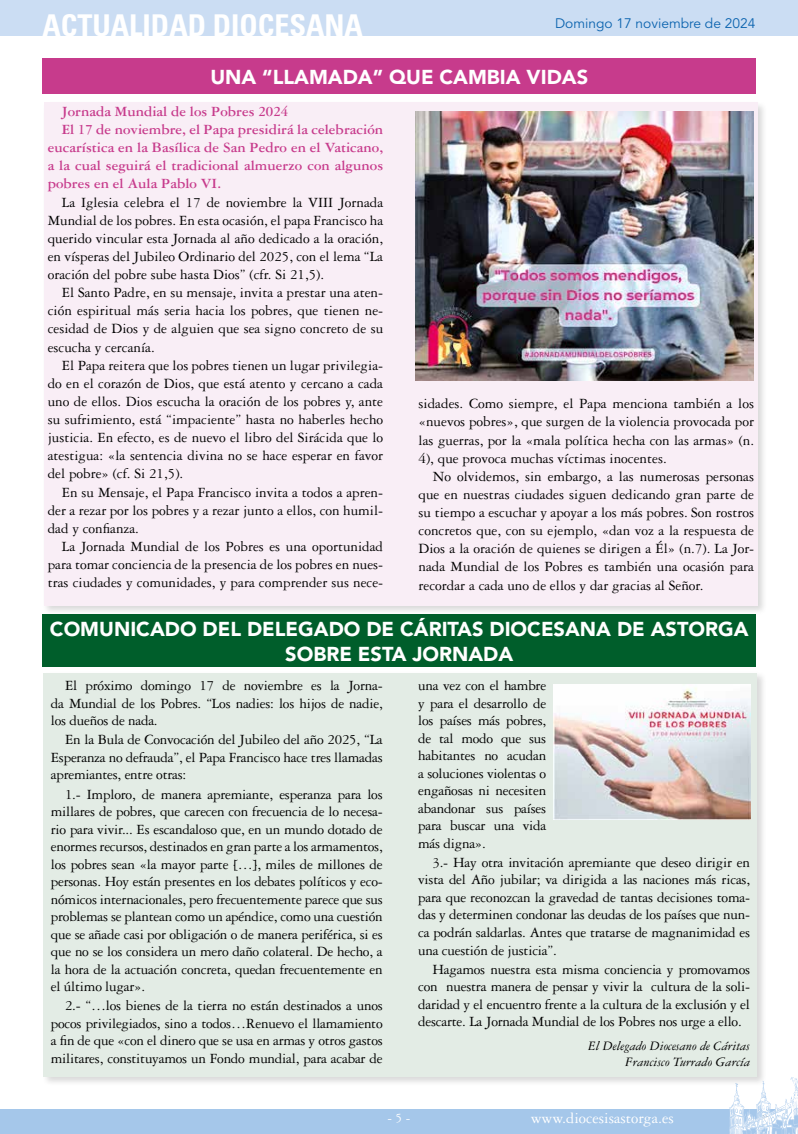
<style>
.page{position:relative;width:798px;height:1134px;background:#fff}
.page>*{position:absolute;margin:0;border:0;box-sizing:border-box;transform-origin:0 0}
.t1{font:700 condensed 30px "Univers LT Std";color:#fff}
.t2{font:900 20px/25px "Avenir LT Std";color:#fff;text-align:center}
.t3{font:16.25px "Garamond 3 LT Std";color:#fff}
.t4{font:15px/17.5px "Garamond 3 LT Std";letter-spacing:-.005em;color:#000;text-align:justify}
.t5{font:700 15px "Garamond 3 LT Std";color:#c73b8c}
.t6{font:italic 13.75px/15.5px "Garamond 3 LT Std";color:#000;text-align:right}
.t7{font:13.75px "Avenir LT Std";color:#0c64af}
.t8{font:13.75px "Garamond 3 LT Std";color:#fff}
</style>
<div class="page">
<div style="left:0;top:1109px;width:797px;height:25px;background:#a5c7ea"></div>
<div style="left:0;top:0;width:797px;height:35px;background:#cbddf3"></div>
<svg style="left:729px;top:1077px;width:68px;height:57px"></svg>
<div style="left:43px;top:58px;width:712px;height:36px;background:#c73b8c"></div>
<div style="left:43px;top:614px;width:712px;height:53px;background:#005e2b"></div>
<div style="left:41px;top:671px;width:725px;height:416px;background:#000;opacity:.15"></div>
<div style="left:44px;top:673px;width:712px;height:404px;background:#e3ece5"></div>
<div style="left:42px;top:100px;width:725px;height:516px;background:#000;opacity:.15"></div>
<div style="left:44px;top:103px;width:713px;height:503px;background:#f9eef6"></div>
<img style="left:415px;top:111px;width:338px;height:269px">
<img style="left:553px;top:685px;width:197px;height:135px">
<h1 class="t1" style="left:43px;top:7px;width:322px">ACTUALIDAD DIOCESANA</h1>
<p class="t7" style="left:555px;top:16px;width:202px">Domingo 17 noviembre de 2024</p>
<h2 class="t2" style="left:210px;top:64px;width:379px">UNA “LLAMADA” QUE CAMBIA VIDAS</h2>
<p class="t5" style="left:62px;top:103px;width:228px">Jornada Mundial de los Pobres 2024</p>
<p class="t5" style="left:62px;top:121px;width:322px">El 17 de noviembre, el Papa presidirá la celebración</p>
<p class="t5" style="left:48px;top:139px;width:337px">eucarística en la Basílica de San Pedro en el Vaticano,</p>
<p class="t5" style="left:48px;top:157px;width:337px">a la cual seguirá el tradicional almuerzo con algunos</p>
<p class="t5" style="left:48px;top:176px;width:175px">pobres en el Aula Pablo VI.</p>
<p class="t4" style="left:48px;top:193px;width:337px;line-height:18.1px;text-indent:14px">La Iglesia celebra el 17 de noviembre la VIII Jornada Mundial de los pobres. En esta ocasión, el papa Francisco ha querido vincular esta Jornada al año dedicado a la oración, en vísperas del Jubileo Ordinario del 2025, con el lema “La oración del pobre sube hasta Dios” (cfr. Si 21,5).</p>
<p class="t4" style="left:48px;top:284px;width:337px;line-height:18.1px;text-indent:14px">El Santo Padre, en su mensaje, invita a prestar una aten&shy;ción espiritual más seria hacia los pobres, que tienen ne&shy;cesidad de Dios y de alguien que sea signo concreto de su escucha y cercanía.</p>
<p class="t4" style="left:48px;top:356px;width:337px;line-height:18.1px;text-indent:14px">El Papa reitera que los pobres tienen un lugar privilegia&shy;do en el corazón de Dios, que está atento y cercano a cada uno de ellos. Dios escucha la oración de los pobres y, ante su sufrimiento, está “impaciente” hasta no haberles hecho justicia. En efecto, es de nuevo el libro del Sirácida que lo atestigua: «la sentencia divina no se hace esperar en favor del pobre» (cf. Si 21,5).</p>
<p class="t4" style="left:48px;top:483px;width:337px;line-height:18.1px;text-indent:14px">En su Mensaje, el Papa Francisco invita a todos a apren&shy;der a rezar por los pobres y a rezar junto a ellos, con humil&shy;dad y confianza.</p>
<p class="t4" style="left:48px;top:537px;width:337px;line-height:18.1px;text-indent:14px">La Jornada Mundial de los Pobres es una oportunidad para tomar conciencia de la presencia de los pobres en nues&shy;tras ciudades y comunidades, y para comprender sus nece-</p>
<p class="t4" style="left:418px;top:395px;width:337px;line-height:18.1px">sidades. Como siempre, el Papa menciona también a los «nuevos pobres», que surgen de la violencia provocada por las guerras, por la «mala política hecha con las armas» (n.<br>4), que provoca muchas víctimas inocentes.</p>
<p class="t4" style="left:418px;top:467px;width:337px;line-height:18.1px;text-indent:14px">No olvidemos, sin embargo, a las numerosas personas que en nuestras ciudades siguen dedicando gran parte de su tiempo a escuchar y apoyar a los más pobres. Son rostros concretos que, con su ejemplo, «dan voz a la respuesta de Dios a la oración de quienes se dirigen a Él» (n.7). La Jor&shy;nada Mundial de los Pobres es también una ocasión para recordar a cada uno de ellos y dar gracias al Señor.</p>
<h2 class="t2" style="left:50px;top:616px;width:699px">COMUNICADO DEL DELEGADO DE CÁRITAS DIOCESANA DE ASTORGA<br>SOBRE ESTA JORNADA</h2>
<p class="t4" style="left:51px;top:677px;width:333px;text-indent:14px">El próximo domingo 17 de noviembre es la Jorna&shy;da Mundial de los Pobres. “Los nadies: los hijos de nadie, los dueños de nada.</p>
<p class="t4" style="left:51px;top:731px;width:333px;text-indent:14px">En la Bula de Convocación del Jubileo del año 2025, “La Esperanza no defrauda”, el Papa Francisco hace tres llamadas apremiantes, entre otras:</p>
<p class="t4" style="left:51px;top:785px;width:333px;text-indent:14px">1.- Imploro, de manera apremiante, esperanza para los millares de pobres, que carecen con frecuencia de lo necesa&shy;rio para vivir... Es escandaloso que, en un mundo dotado de enormes recursos, destinados en gran parte a los armamentos, los pobres sean «la mayor parte […], miles de millones de personas. Hoy están presentes en los debates políticos y eco&shy;nómicos internacionales, pero frecuentemente parece que sus problemas se plantean como un apéndice, como una cuestión que se añade casi por obligación o de manera periférica, si es que no se los considera un mero daño colateral. De hecho, a la hora de la actuación concreta, quedan frecuentemente en el último lugar».</p>
<p class="t4" style="left:51px;top:997px;width:333px;text-indent:14px">2.- “…los bienes de la tierra no están destinados a unos pocos privilegiados, sino a todos…Renuevo el llamamiento a fin de que «con el dinero que se usa en armas y otros gastos militares, constituyamos un Fondo mundial, para acabar de</p>
<p class="t4" style="left:418px;top:677px;width:129px">una vez con el hambre y para el desarrollo de los países más pobres, de tal modo que sus habitantes no acudan a soluciones violentas o engañosas ni necesiten abandonar sus países para buscar una vida más digna».</p>
<p class="t4" style="left:418px;top:854px;width:333px;text-indent:14px">3.- Hay otra invitación apremiante que deseo dirigir en vista del Año jubilar; va dirigida a las naciones más ricas, para que reconozcan la gravedad de tantas decisiones toma&shy;das y determinen condonar las deudas de los países que nun&shy;ca podrán saldarlas. Antes que tratarse de magnanimidad es una cuestión de justicia”.</p>
<p class="t4" style="left:418px;top:960px;width:333px;text-indent:14px">Hagamos nuestra esta misma conciencia y promovamos con nuestra manera de pensar y vivir la cultura de la soli&shy;daridad y el encuentro frente a la cultura de la exclusión y el descarte. La Jornada Mundial de los Pobres nos urge a ello.</p>
<p class="t6" style="left:587px;top:1039px;width:163px">El Delegado Diocesano de Cáritas<br>Francisco Turrado García</p>
<p class="t8" style="left:387px;top:1110px;width:24px">- 5 -</p>
<p class="t3" style="left:530px;top:1109px;width:144px">www.diocesisastorga.es</p>
</div>
